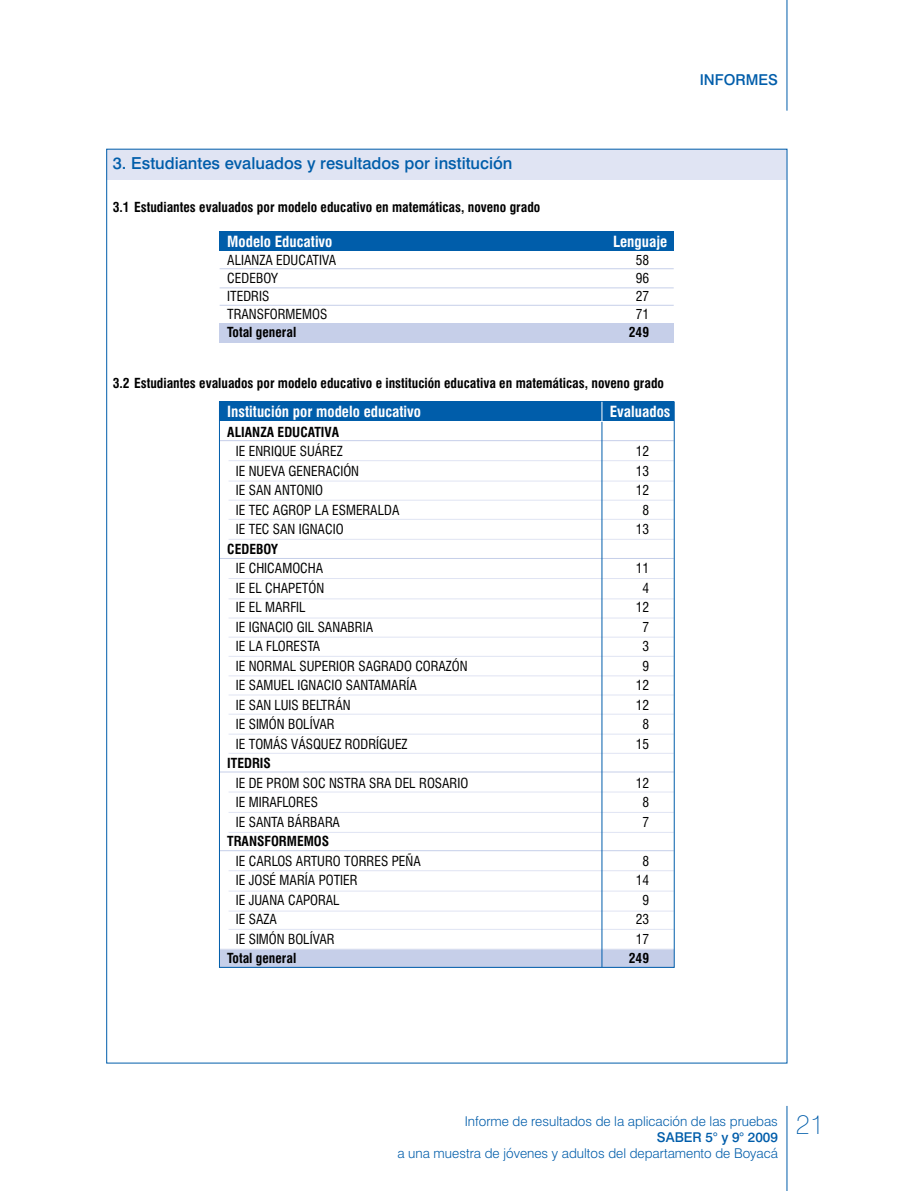
<style>
.page{position:relative;width:915px;height:1191px;background:#fff}
.page>*{position:absolute;margin:0;border:0;box-sizing:border-box;transform-origin:0 0}
.t1{font:100 27px "Swiss 721 BT";color:#005daa}
.t2{font:500 16.5px "Swiss 721 BT";color:#005daa}
.t3{font:700 condensed 15px "Swiss 721 BT";color:#fff}
.t4{font:500 15px "Swiss 721 BT";color:#005daa}
.t5{font:condensed 13.5px "Swiss 721 BT";color:#000}
.t6{font:700 condensed 13.5px "Swiss 721 BT";color:#000}
.t7{font:300 13.5px "Swiss 721 BT";color:#005daa}
.t8{font:500 13.5px "Swiss 721 BT";color:#005daa}
</style>
<div class="page">
<hr style="left:786px;top:1106px;width:1px;height:85px;background:#005daa">
<hr style="left:786px;top:0;width:1px;height:111px;background:#005daa">
<div style="left:107px;top:149px;width:679px;height:30px;background:#e0e4f3"></div>
<div style="left:219px;top:231px;width:455px;height:20px;background:#005daa"></div>
<div style="left:219px;top:323px;width:455px;height:20px;background:#c6cfe9"></div>
<hr style="left:219px;top:268px;width:454px;height:1px;background:#c6cfe9">
<hr style="left:219px;top:287px;width:454px;height:1px;background:#c6cfe9">
<hr style="left:219px;top:305px;width:454px;height:1px;background:#c6cfe9">
<div style="left:219px;top:401px;width:455px;height:20px;background:#005daa"></div>
<div style="left:219px;top:949px;width:455px;height:18px;background:#c6cfe9"></div>
<hr style="left:219px;top:440px;width:454px;height:1px;background:#c6cfe9">
<hr style="left:219px;top:558px;width:454px;height:1px;background:#c6cfe9">
<hr style="left:219px;top:771px;width:454px;height:1px;background:#c6cfe9">
<hr style="left:219px;top:850px;width:454px;height:1px;background:#c6cfe9">
<hr style="left:228px;top:460px;width:445px;height:1px;background:#e0e4f3">
<hr style="left:228px;top:578px;width:445px;height:1px;background:#e0e4f3">
<hr style="left:228px;top:791px;width:445px;height:1px;background:#e0e4f3">
<hr style="left:228px;top:870px;width:445px;height:1px;background:#e0e4f3">
<hr style="left:228px;top:481px;width:445px;height:1px;background:#e0e4f3">
<hr style="left:228px;top:598px;width:445px;height:1px;background:#e0e4f3">
<hr style="left:228px;top:812px;width:445px;height:1px;background:#e0e4f3">
<hr style="left:228px;top:890px;width:445px;height:1px;background:#e0e4f3">
<hr style="left:228px;top:832px;width:445px;height:1px;background:#e0e4f3">
<hr style="left:228px;top:910px;width:445px;height:1px;background:#e0e4f3">
<hr style="left:228px;top:929px;width:445px;height:1px;background:#e0e4f3">
<hr style="left:228px;top:500px;width:445px;height:1px;background:#e0e4f3">
<hr style="left:228px;top:617px;width:445px;height:1px;background:#e0e4f3">
<hr style="left:228px;top:675px;width:445px;height:1px;background:#e0e4f3">
<hr style="left:228px;top:519px;width:445px;height:1px;background:#e0e4f3">
<hr style="left:228px;top:637px;width:445px;height:1px;background:#e0e4f3">
<hr style="left:228px;top:694px;width:445px;height:1px;background:#e0e4f3">
<hr style="left:228px;top:734px;width:445px;height:1px;background:#e0e4f3">
<hr style="left:228px;top:539px;width:445px;height:1px;background:#e0e4f3">
<hr style="left:228px;top:656px;width:445px;height:1px;background:#e0e4f3">
<hr style="left:228px;top:714px;width:445px;height:1px;background:#e0e4f3">
<hr style="left:228px;top:753px;width:445px;height:1px;background:#e0e4f3">
<hr style="left:219px;top:949px;width:454px;height:1px;background:#e0e4f3">
<hr style="left:601px;top:422px;width:1px;height:545px;background:#005daa">
<svg style="left:601px;top:402px;width:1px;height:19px"></svg>
<p class="t2" style="left:113px;top:153px;width:401px">3. Estudiantes evaluados y resultados por institución</p>
<p class="t6" style="left:113px;top:199px;width:429px">3.1 Estudiantes evaluados por modelo educativo en matemáticas, noveno grado</p>
<p class="t3" style="left:227px;top:233px;width:107px">Modelo Educativo</p>
<p class="t3" style="left:613px;top:233px;width:56px">Lenguaje</p>
<p class="t5" style="left:227px;top:252px;width:110px">ALIANZA EDUCATIVA</p>
<p class="t5" style="left:635px;top:252px;width:15px">58</p>
<p class="t5" style="left:227px;top:270px;width:52px">CEDEBOY</p>
<p class="t5" style="left:635px;top:270px;width:15px">96</p>
<p class="t5" style="left:227px;top:288px;width:44px">ITEDRIS</p>
<p class="t5" style="left:635px;top:288px;width:15px">27</p>
<p class="t5" style="left:227px;top:306px;width:101px">TRANSFORMEMOS</p>
<p class="t5" style="left:635px;top:306px;width:15px">71</p>
<p class="t6" style="left:227px;top:324px;width:70px">Total general</p>
<p class="t6" style="left:628px;top:324px;width:22px">249</p>
<p class="t6" style="left:113px;top:375px;width:552px">3.2 Estudiantes evaluados por modelo educativo e institución educativa en matemáticas, noveno grado</p>
<p class="t3" style="left:227px;top:403px;width:195px">Institución por modelo educativo</p>
<p class="t3" style="left:609px;top:403px;width:62px">Evaluados</p>
<p class="t6" style="left:227px;top:424px;width:113px">ALIANZA EDUCATIVA</p>
<p class="t5" style="left:236px;top:443px;width:108px">IE ENRIQUE SUÁREZ</p>
<p class="t5" style="left:635px;top:443px;width:15px">12</p>
<p class="t5" style="left:236px;top:463px;width:125px">IE NUEVA GENERACIÓN</p>
<p class="t5" style="left:635px;top:463px;width:15px">13</p>
<p class="t5" style="left:236px;top:482px;width:89px">IE SAN ANTONIO</p>
<p class="t5" style="left:635px;top:482px;width:15px">12</p>
<p class="t5" style="left:236px;top:502px;width:165px">IE TEC AGROP LA ESMERALDA</p>
<p class="t5" style="left:642px;top:502px;width:8px">8</p>
<p class="t5" style="left:236px;top:521px;width:109px">IE TEC SAN IGNACIO</p>
<p class="t5" style="left:635px;top:521px;width:15px">13</p>
<p class="t6" style="left:227px;top:541px;width:53px">CEDEBOY</p>
<p class="t5" style="left:236px;top:560px;width:89px">IE CHICAMOCHA</p>
<p class="t5" style="left:635px;top:560px;width:15px">11</p>
<p class="t5" style="left:236px;top:579px;width:90px">IE EL CHAPETÓN</p>
<p class="t5" style="left:642px;top:579px;width:8px">4</p>
<p class="t5" style="left:236px;top:599px;width:71px">IE EL MARFIL</p>
<p class="t5" style="left:635px;top:599px;width:15px">12</p>
<p class="t5" style="left:236px;top:618px;width:139px">IE IGNACIO GIL SANABRIA</p>
<p class="t5" style="left:642px;top:618px;width:8px">7</p>
<p class="t5" style="left:236px;top:638px;width:86px">IE LA FLORESTA</p>
<p class="t5" style="left:642px;top:638px;width:8px">3</p>
<p class="t5" style="left:236px;top:657px;width:233px">IE NORMAL SUPERIOR SAGRADO CORAZÓN</p>
<p class="t5" style="left:642px;top:657px;width:8px">9</p>
<p class="t5" style="left:236px;top:677px;width:182px">IE SAMUEL IGNACIO SANTAMARÍA</p>
<p class="t5" style="left:635px;top:677px;width:15px">12</p>
<p class="t5" style="left:236px;top:696px;width:116px">IE SAN LUIS BELTRÁN</p>
<p class="t5" style="left:635px;top:696px;width:15px">12</p>
<p class="t5" style="left:236px;top:716px;width:100px">IE SIMÓN BOLÍVAR</p>
<p class="t5" style="left:642px;top:716px;width:8px">8</p>
<p class="t5" style="left:236px;top:735px;width:173px">IE TOMÁS VÁSQUEZ RODRÍGUEZ</p>
<p class="t5" style="left:635px;top:735px;width:15px">15</p>
<p class="t6" style="left:227px;top:755px;width:45px">ITEDRIS</p>
<p class="t5" style="left:236px;top:774px;width:234px">IE DE PROM SOC NSTRA SRA DEL ROSARIO</p>
<p class="t5" style="left:635px;top:774px;width:15px">12</p>
<p class="t5" style="left:236px;top:794px;width:84px">IE MIRAFLORES</p>
<p class="t5" style="left:642px;top:794px;width:8px">8</p>
<p class="t5" style="left:236px;top:813px;width:106px">IE SANTA BÁRBARA</p>
<p class="t5" style="left:642px;top:813px;width:8px">7</p>
<p class="t6" style="left:227px;top:833px;width:103px">TRANSFORMEMOS</p>
<p class="t5" style="left:236px;top:852px;width:186px">IE CARLOS ARTURO TORRES PEÑA</p>
<p class="t5" style="left:642px;top:852px;width:8px">8</p>
<p class="t5" style="left:236px;top:872px;width:123px">IE JOSÉ MARÍA POTIER</p>
<p class="t5" style="left:635px;top:872px;width:15px">14</p>
<p class="t5" style="left:236px;top:891px;width:105px">IE JUANA CAPORAL</p>
<p class="t5" style="left:642px;top:891px;width:8px">9</p>
<p class="t5" style="left:236px;top:911px;width:42px">IE SAZA</p>
<p class="t5" style="left:635px;top:911px;width:15px">23</p>
<p class="t5" style="left:236px;top:930px;width:100px">IE SIMÓN BOLÍVAR</p>
<p class="t5" style="left:635px;top:930px;width:15px">17</p>
<p class="t6" style="left:227px;top:950px;width:70px">Total general</p>
<p class="t6" style="left:628px;top:950px;width:22px">249</p>
<p class="t4" style="left:699px;top:71px;width:80px">INFORMES</p>
<p class="t7" style="left:464px;top:1112px;width:314px">Informe de resultados de la aplicación de las pruebas</p>
<p class="t8" style="left:656px;top:1128px;width:122px">SABER 5° y 9° 2009</p>
<p class="t7" style="left:397px;top:1145px;width:382px">a una muestra de jóvenes y adultos del departamento de Boyacá</p>
<h1 class="t1" style="left:795px;top:1108px;width:30px">21</h1>
</div>
